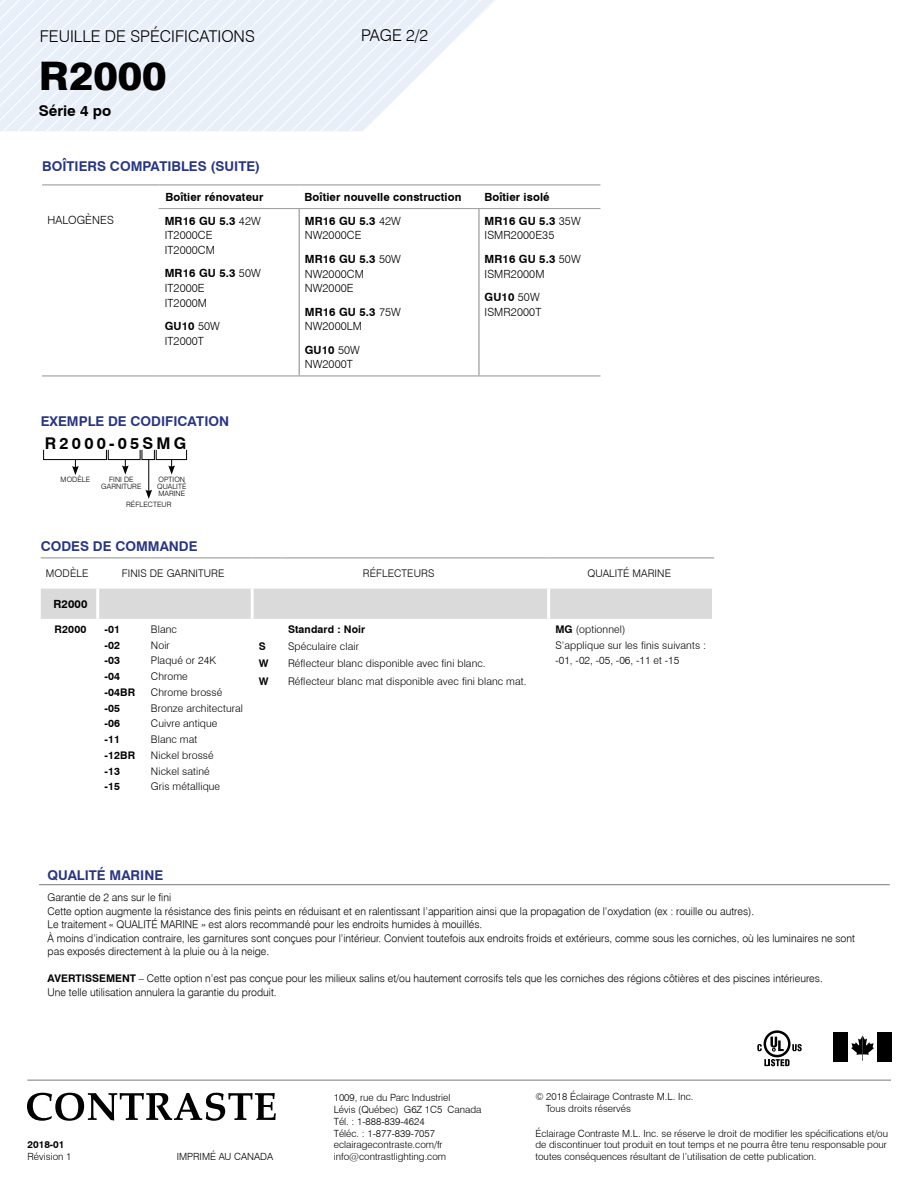
<style>
.page{position:relative;width:918px;height:1188px;background:#fff}
.page>*{position:absolute;margin:0;border:0;box-sizing:border-box;transform-origin:0 0}
.t1{font:800 39.45px "Swiss 721 BT";color:#000;scale:1.05 1}
.t2{font:300 16.2px "Swiss 721 BT";color:#000}
.t3{font:700 16.2px "Swiss 721 BT";letter-spacing:.2em;color:#000}
.t4{font:700 14.7px "Swiss 721 BT";color:#000}
.t5{font:700 13.5px "Swiss 721 BT";color:#283583}
.t6{font:300 11.25px/14.7px "Swiss 721 BT";letter-spacing:.01em;color:#000}
.t7{font:700 11.25px "Swiss 721 BT";letter-spacing:.01em;color:#000}
.t8{font:10.5px/13.5px "Swiss 721 Light BT";color:#000}
.t9{font:300 10.5px/15.8px "Swiss 721 BT";letter-spacing:.01em;color:#000}
.t10{font:700 10.5px/15.8px "Swiss 721 BT";letter-spacing:.01em;color:#000}
.t11{font:300 9.9px/11.9px "Swiss 721 BT";color:#000}
.t12{font:700 9.9px "Swiss 721 BT";color:#000}
.t13{font:300 7.35px/7.4px "Swiss 721 BT";letter-spacing:.01em;color:#000;text-align:center}
.s1{font-weight:700}
.s2{font-family:"Swiss 721 BT";font-weight:700}
</style>
<div class="page">
<svg style="left:0;top:0;width:496px;height:131px"></svg>
<hr style="left:27px;top:1080px;width:864px;height:1px;background:#878787">
<svg style="left:27px;top:1093px;width:249px;height:28px"></svg>
<svg style="left:764px;top:1059px;width:26px;height:7px"></svg>
<svg style="left:792px;top:1044px;width:10px;height:7px"></svg>
<svg style="left:764px;top:1030px;width:27px;height:27px"></svg>
<svg style="left:766px;top:1033px;width:22px;height:22px"></svg>
<svg style="left:770px;top:1037px;width:14px;height:14px"></svg>
<svg style="left:757px;top:1044px;width:5px;height:7px"></svg>
<div style="left:877px;top:1033px;width:15px;height:29px;background:#000"></div>
<div style="left:833px;top:1033px;width:15px;height:29px;background:#000"></div>
<svg style="left:851px;top:1036px;width:23px;height:24px"></svg>
<div style="left:41px;top:589px;width:671px;height:30px;background:#dadada"></div>
<hr style="left:41px;top:557px;width:57px;height:1px;background:#9d9d9c">
<hr style="left:98px;top:557px;width:46px;height:1px;background:#9d9d9c">
<hr style="left:144px;top:557px;width:108px;height:1px;background:#9d9d9c">
<svg style="left:252px;top:557px;width:29px;height:1px"></svg>
<hr style="left:281px;top:557px;width:268px;height:1px;background:#9d9d9c">
<hr style="left:549px;top:557px;width:165px;height:1px;background:#9d9d9c">
<hr style="left:96px;top:589px;width:3px;height:30px;background:#fff">
<hr style="left:251px;top:589px;width:3px;height:30px;background:#fff">
<hr style="left:547px;top:589px;width:3px;height:30px;background:#fff">
<hr style="left:148px;top:460px;width:1px;height:32px;background:#000">
<svg style="left:145px;top:490px;width:7px;height:9px"></svg>
<svg style="left:43px;top:449px;width:144px;height:26px"></svg>
<hr style="left:159px;top:208px;width:140px;height:1px;background:#9d9d9c">
<hr style="left:299px;top:208px;width:180px;height:1px;background:#9d9d9c">
<hr style="left:479px;top:208px;width:121px;height:1px;background:#9d9d9c">
<hr style="left:42px;top:184px;width:117px;height:1px;background:#9d9d9c">
<hr style="left:159px;top:184px;width:140px;height:1px;background:#9d9d9c">
<hr style="left:299px;top:184px;width:180px;height:1px;background:#9d9d9c">
<hr style="left:479px;top:184px;width:121px;height:1px;background:#9d9d9c">
<hr style="left:42px;top:375px;width:117px;height:2px;background:#9d9d9c">
<hr style="left:159px;top:375px;width:140px;height:2px;background:#9d9d9c">
<hr style="left:299px;top:375px;width:180px;height:2px;background:#9d9d9c">
<hr style="left:479px;top:375px;width:121px;height:2px;background:#9d9d9c">
<hr style="left:299px;top:209px;width:1px;height:166px;background:#878787">
<hr style="left:479px;top:209px;width:1px;height:166px;background:#878787">
<hr style="left:39px;top:884px;width:851px;height:1px;background:#878787">
<h2 class="t2" style="left:40px;top:27px;width:217px">FEUILLE DE SPÉCIFICATIONS</h2>
<h1 class="t1" style="left:39px;top:52px;width:123px">R2000</h1>
<h3 class="t4" style="left:39px;top:101px;width:74px">Série 4 po</h3>
<p class="t5" style="left:42px;top:158px;width:220px">BOÎTIERS COMPATIBLES (SUITE)</p>
<h2 class="t2" style="left:361px;top:26px;width:68px">PAGE 2/2</h2>
<p class="t6" style="left:48px;top:213px;width:68px">HALOGÈNES</p>
<p class="t7" style="left:165px;top:190px;width:99px">Boîtier rénovateur</p>
<p class="t7" style="left:305px;top:190px;width:158px">Boîtier nouvelle construction</p>
<p class="t7" style="left:484px;top:190px;width:67px">Boîtier isolé</p>
<p class="t6" style="left:165px;top:213px;width:98px"><span class="s1">MR16 GU 5.3</span> 42W<br>IT2000CE<br>IT2000CM</p>
<p class="t6" style="left:165px;top:266px;width:98px"><span class="s1">MR16 GU 5.3</span> 50W<br>IT2000E<br>IT2000M</p>
<p class="t6" style="left:165px;top:319px;width:57px"><span class="s1">GU10</span> 50W<br>IT2000T</p>
<p class="t6" style="left:305px;top:213px;width:98px"><span class="s1">MR16 GU 5.3</span> 42W<br>NW2000CE</p>
<p class="t6" style="left:305px;top:251px;width:98px"><span class="s1">MR16 GU 5.3</span> 50W<br>NW2000CM<br>NW2000E</p>
<p class="t6" style="left:305px;top:304px;width:98px"><span class="s1">MR16 GU 5.3</span> 75W<br>NW2000LM</p>
<p class="t6" style="left:305px;top:342px;width:57px"><span class="s1">GU10</span> 50W<br>NW2000T</p>
<p class="t6" style="left:485px;top:213px;width:98px"><span class="s1">MR16 GU 5.3</span> 35W<br>ISMR2000E35</p>
<p class="t6" style="left:485px;top:251px;width:98px"><span class="s1">MR16 GU 5.3</span> 50W<br>ISMR2000M</p>
<p class="t6" style="left:485px;top:289px;width:58px"><span class="s1">GU10</span> 50W<br>ISMR2000T</p>
<p class="t5" style="left:41px;top:413px;width:190px">EXEMPLE DE CODIFICATION</p>
<h2 class="t3" style="left:45px;top:433px;width:143px">R2000-05SMG</h2>
<p class="t13" style="left:61px;top:476px;width:31px">MODÈLE</p>
<p class="t13" style="left:101px;top:475px;width:42px">FINI DE<br>GARNITURE</p>
<p class="t13" style="left:126px;top:501px;width:47px">RÉFLECTEUR</p>
<p class="t13" style="left:157px;top:475px;width:31px;text-align:left">OPTION<br>QUALITÉ<br>MARINE</p>
<p class="t5" style="left:41px;top:538px;width:158px">CODES DE COMMANDE</p>
<p class="t9" style="left:46px;top:566px;width:44px">MODÈLE</p>
<p class="t9" style="left:122px;top:566px;width:104px">FINIS DE GARNITURE</p>
<p class="t9" style="left:363px;top:566px;width:73px">RÉFLECTEURS</p>
<p class="t9" style="left:587px;top:566px;width:85px">QUALITÉ MARINE</p>
<p class="t7" style="left:53px;top:597px;width:35px">R2000</p>
<p class="t10" style="left:55px;top:621px;width:33px">R2000</p>
<p class="t10" style="left:104px;top:621px;width:32px">-01 -02 -03 -04 -04BR -05 -06 -11 -12BR -13 -15</p>
<p class="t9" style="left:151px;top:621px;width:94px">Blanc<br>Noir<br>Plaqué or 24K<br>Chrome<br>Chrome brossé<br>Bronze architectural<br>Cuivre antique<br>Blanc mat<br>Nickel brossé<br>Nickel satiné<br>Gris métallique</p>
<p class="t10" style="left:288px;top:621px;width:79px">Standard : Noir</p>
<p class="t9" style="left:288px;top:638px;width:240px;line-height:17.2px">Spéculaire clair<br>Réflecteur blanc disponible avec fini blanc.<br>Réflecteur blanc mat disponible avec fini blanc mat.</p>
<p class="t9" style="left:555px;top:621px;width:152px"><span class="s1">MG</span> (optionnel)<br>S’applique sur les finis suivants : -01, -02, -05, -06, -11 et -15</p>
<p class="t10" style="left:259px;top:638px;width:11px;line-height:17.2px">S<br>W<br>W</p>
<p class="t5" style="left:48px;top:867px;width:117px">QUALITÉ MARINE</p>
<p class="t8" style="left:48px;top:891px;width:809px">Garantie de 2 ans sur le fini<br>Cette option augmente la résistance des finis peints en réduisant et en ralentissant l’apparition ainsi que la propagation de l’oxydation (ex : rouille ou autres).<br>Le traitement « QUALITÉ MARINE » est alors recommandé pour les endroits humides à mouillés.<br>À moins d’indication contraire, les garnitures sont conçues pour l’intérieur. Convient toutefois aux endroits froids et extérieurs, comme sous les corniches, où les luminaires ne sont pas exposés directement à la pluie ou à la neige.</p>
<p class="t8" style="left:48px;top:972px;width:777px"><span class="s2">AVERTISSEMENT</span> – Cette option n’est pas conçue pour les milieux salins et/ou hautement corrosifs tels que les corniches des régions côtières et des piscines intérieures.<br>Une telle utilisation annulera la garantie du produit.</p>
<p class="t12" style="left:28px;top:1139px;width:38px">2018-01</p>
<p class="t11" style="left:28px;top:1151px;width:45px">Révision 1</p>
<p class="t11" style="left:177px;top:1151px;width:98px">IMPRIMÉ AU CANADA</p>
<p class="t11" style="left:334px;top:1091px;width:149px">1009, rue du Parc Industriel<br>Lévis (Québec) G6Z 1C5 Canada<br>Tél. : 1-888-839-4624<br>Téléc. : 1-877-839-7057 eclairagecontraste.com/fr info@contrastlighting.com</p>
<p class="t11" style="left:546px;top:1091px;width:149px;text-indent:-11px">© 2018 Éclairage Contraste M.L. Inc.<br>Tous droits réservés</p>
<p class="t11" style="left:535px;top:1127px;width:354px">Éclairage Contraste M.L. Inc. se réserve le droit de modifier les spécifications et/ou de discontinuer tout produit en tout temps et ne pourra être tenu responsable pour toutes conséquences résultant de l’utilisation de cette publication.</p>
</div>
